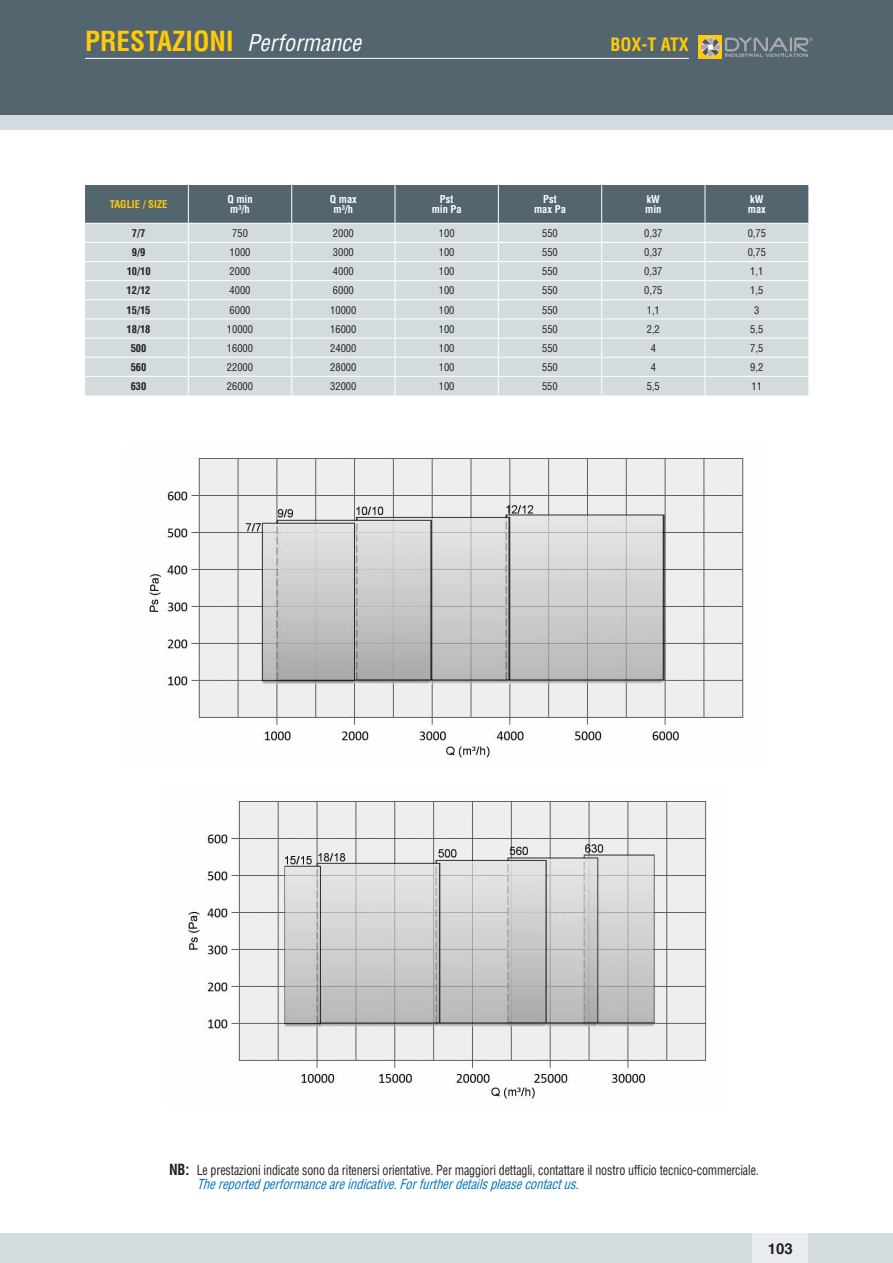
<style>
.page{position:relative;width:893px;height:1263px;background:#fff}
.page>*{position:absolute;margin:0;border:0;box-sizing:border-box;transform-origin:0 0}
.t1{font:700 condensed 27px "Helvetica";color:#feca0a}
.t2{font:700 condensed 18px "Helvetica";color:#feca0a}
.t3{font:700 15px "Helvetica";color:#231f20}
.t4{font:condensed 13.5px/13.5px "Helvetica";letter-spacing:-.01em;color:#231f20;scale:.89 1}
.t5{font:condensed 10.5px "Helvetica";color:#231f20}
.t6{font:700 condensed 10.5px/10.5px "Helvetica";color:#fff}
.t7{font:700 condensed 10.5px "Helvetica";color:#231f20}
.t8{font:700 condensed 10.5px "Helvetica";color:#feca0a}
.s1{font-family:"Helvetica LT Std";font-weight:400;font-style:italic;font-size:22.5px;color:#fff}
.s2{font-weight:700;font-size:15px}
.s3{font-style:italic;color:#0072bc}
</style>
<div class="page">
<div style="left:0;top:0;width:893px;height:115px;background:#53656e"></div>
<div style="left:0;top:115px;width:893px;height:15px;background:#d4dbdf"></div>
<div style="left:0;top:1233px;width:893px;height:30px;background:#d4dbdf"></div>
<div style="left:753px;top:1233px;width:55px;height:30px;background:#e9ecef"></div>
<div style="left:699px;top:35px;width:23px;height:24px;background:#feca0a"></div>
<svg style="left:701px;top:37px;width:112px;height:20px"></svg>
<hr style="left:85px;top:58px;width:604px;height:1px;background:#fff">
<svg style="left:85px;top:185px;width:723px;height:210px;background:#bec7cc"></svg>
<hr style="left:85px;top:223px;width:103px;height:1px;background:#fff">
<hr style="left:188px;top:185px;width:1px;height:38px;background:#fff">
<hr style="left:188px;top:223px;width:104px;height:1px;background:#fff">
<hr style="left:291px;top:185px;width:1px;height:38px;background:#fff">
<hr style="left:292px;top:223px;width:103px;height:1px;background:#fff">
<hr style="left:395px;top:185px;width:1px;height:38px;background:#fff">
<hr style="left:395px;top:223px;width:103px;height:1px;background:#fff">
<hr style="left:498px;top:185px;width:1px;height:38px;background:#fff">
<hr style="left:498px;top:223px;width:104px;height:1px;background:#fff">
<hr style="left:601px;top:185px;width:1px;height:38px;background:#fff">
<hr style="left:602px;top:223px;width:103px;height:1px;background:#fff">
<hr style="left:705px;top:185px;width:1px;height:38px;background:#fff">
<hr style="left:705px;top:223px;width:103px;height:1px;background:#fff">
<img style="left:188px;top:801px;width:519px;height:298px">
<img style="left:149px;top:457px;width:595px;height:303px">
<h1 class="t1" style="left:85px;top:24px;width:278px">PRESTAZIONI <span class="s1">Performance</span></h1>
<h2 class="t2" style="left:610px;top:33px;width:80px">BOX-T ATX</h2>
<p class="t8" style="left:110px;top:198px;width:59px">TAGLIE / SIZE</p>
<p class="t6" style="left:227px;top:194px;width:27px">Q min m³/h</p>
<p class="t6" style="left:330px;top:194px;width:29px;text-align:center">Q max m³/h</p>
<p class="t6" style="left:432px;top:194px;width:32px;text-align:center">Pst min Pa</p>
<p class="t6" style="left:534px;top:194px;width:33px;text-align:center">Pst max Pa</p>
<p class="t6" style="left:645px;top:194px;width:18px">kW min</p>
<p class="t6" style="left:748px;top:194px;width:20px">kW max</p>
<p class="t7" style="left:132px;top:227px;width:15px">7/7</p>
<p class="t5" style="left:232px;top:227px;width:17px">750</p>
<p class="t5" style="left:333px;top:227px;width:22px">2000</p>
<p class="t5" style="left:439px;top:227px;width:17px">100</p>
<p class="t5" style="left:542px;top:227px;width:17px">550</p>
<p class="t5" style="left:644px;top:227px;width:20px">0,37</p>
<p class="t5" style="left:748px;top:227px;width:20px">0,75</p>
<p class="t7" style="left:132px;top:246px;width:15px">9/9</p>
<p class="t5" style="left:230px;top:246px;width:22px">1000</p>
<p class="t5" style="left:333px;top:246px;width:22px">3000</p>
<p class="t5" style="left:439px;top:246px;width:17px">100</p>
<p class="t5" style="left:542px;top:246px;width:17px">550</p>
<p class="t5" style="left:644px;top:246px;width:20px">0,37</p>
<p class="t5" style="left:748px;top:246px;width:20px">0,75</p>
<p class="t7" style="left:127px;top:265px;width:25px">10/10</p>
<p class="t5" style="left:230px;top:265px;width:22px">2000</p>
<p class="t5" style="left:333px;top:265px;width:22px">4000</p>
<p class="t5" style="left:439px;top:265px;width:17px">100</p>
<p class="t5" style="left:542px;top:265px;width:17px">550</p>
<p class="t5" style="left:644px;top:265px;width:20px">0,37</p>
<p class="t5" style="left:750px;top:265px;width:15px">1,1</p>
<p class="t7" style="left:127px;top:284px;width:25px">12/12</p>
<p class="t5" style="left:229px;top:284px;width:22px">4000</p>
<p class="t5" style="left:333px;top:284px;width:22px">6000</p>
<p class="t5" style="left:439px;top:284px;width:17px">100</p>
<p class="t5" style="left:542px;top:284px;width:17px">550</p>
<p class="t5" style="left:644px;top:284px;width:20px">0,75</p>
<p class="t5" style="left:750px;top:284px;width:15px">1,5</p>
<p class="t7" style="left:127px;top:303px;width:25px">15/15</p>
<p class="t5" style="left:229px;top:303px;width:22px">6000</p>
<p class="t5" style="left:330px;top:303px;width:28px">10000</p>
<p class="t5" style="left:439px;top:303px;width:17px">100</p>
<p class="t5" style="left:542px;top:303px;width:17px">550</p>
<p class="t5" style="left:647px;top:303px;width:15px">1,1</p>
<p class="t5" style="left:754px;top:303px;width:7px">3</p>
<p class="t7" style="left:127px;top:322px;width:25px">18/18</p>
<p class="t5" style="left:227px;top:322px;width:28px">10000</p>
<p class="t5" style="left:330px;top:322px;width:28px">16000</p>
<p class="t5" style="left:439px;top:322px;width:17px">100</p>
<p class="t5" style="left:542px;top:322px;width:17px">550</p>
<p class="t5" style="left:647px;top:322px;width:15px">2,2</p>
<p class="t5" style="left:750px;top:322px;width:15px">5,5</p>
<p class="t7" style="left:131px;top:341px;width:17px">500</p>
<p class="t5" style="left:227px;top:341px;width:28px">16000</p>
<p class="t5" style="left:330px;top:341px;width:28px">24000</p>
<p class="t5" style="left:439px;top:341px;width:17px">100</p>
<p class="t5" style="left:542px;top:341px;width:17px">550</p>
<p class="t5" style="left:651px;top:341px;width:7px">4</p>
<p class="t5" style="left:750px;top:341px;width:15px">7,5</p>
<p class="t7" style="left:131px;top:360px;width:17px">560</p>
<p class="t5" style="left:227px;top:361px;width:28px">22000</p>
<p class="t5" style="left:330px;top:361px;width:28px">28000</p>
<p class="t5" style="left:439px;top:361px;width:17px">100</p>
<p class="t5" style="left:542px;top:361px;width:17px">550</p>
<p class="t5" style="left:651px;top:361px;width:7px">4</p>
<p class="t5" style="left:750px;top:361px;width:15px">9,2</p>
<p class="t7" style="left:131px;top:380px;width:17px">630</p>
<p class="t5" style="left:227px;top:380px;width:28px">26000</p>
<p class="t5" style="left:330px;top:380px;width:28px">32000</p>
<p class="t5" style="left:439px;top:380px;width:17px">100</p>
<p class="t5" style="left:542px;top:380px;width:17px">550</p>
<p class="t5" style="left:647px;top:380px;width:15px">5,5</p>
<p class="t5" style="left:751px;top:380px;width:12px">11</p>
<p class="t4" style="left:197px;top:1163px;width:633px;text-indent:-28px"><span class="s2">NB:</span> Le prestazioni indicate sono da ritenersi orientative. Per maggiori dettagli, contattare il nostro ufficio tecnico-commerciale.<br><span class="s3">Thereportedperformanceareindicative.Forfurtherdetailspleasecontactus.</span></p>
<h3 class="t3" style="left:768px;top:1236px;width:27px">103</h3>
</div>
